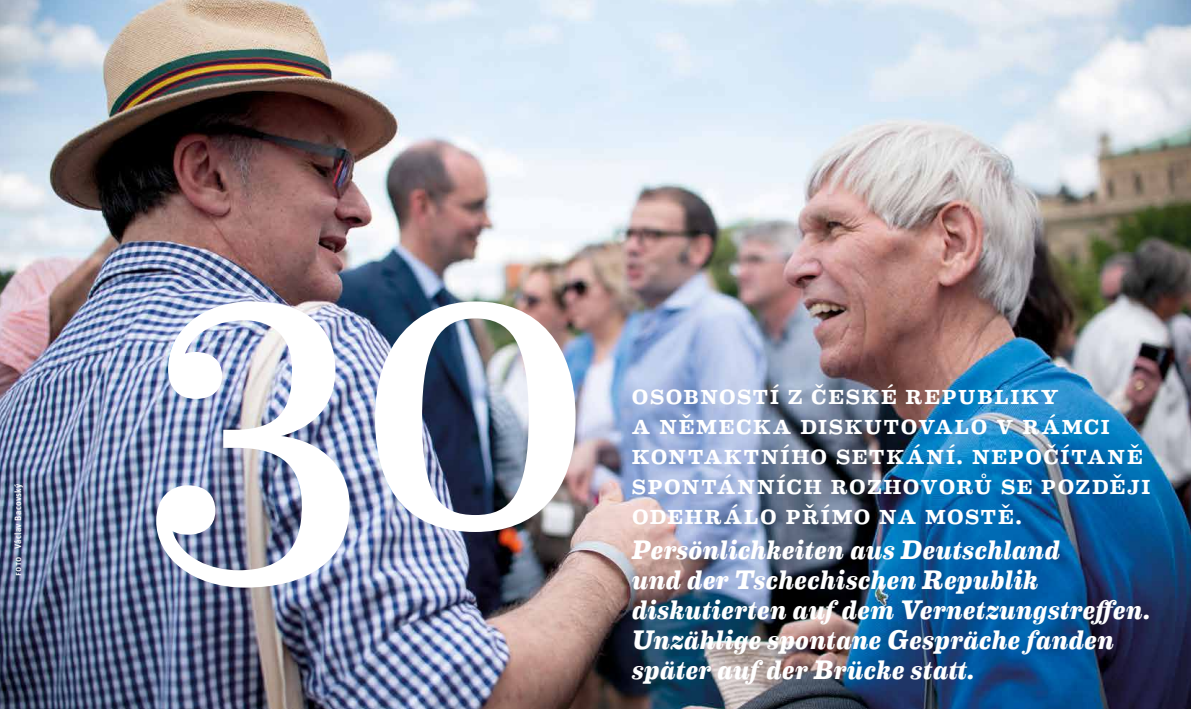
<style>
.page{position:relative;width:1191px;height:709px;background:#fff}
.page>*{position:absolute;margin:0;border:0;box-sizing:border-box;transform-origin:0 0}
.t1{font:394.5px "Eames Century Modern";color:#fff}
.t2{font:italic 700 27px/30px "Eames Century Modern";letter-spacing:.005em;color:#fff}
.t3{font:500 27px "Eames Century Modern";letter-spacing:.04em;color:#fff}
.t4{font:500 9px "Unit Pro";letter-spacing:.025em;color:#fff}
</style>
<div class="page">
<img style="left:0;top:0;width:1191px;height:709px">
<p class="t4" style="left:12px;top:575px;width:94px;rotate:-90deg">foto Václav Bacovský</p>
<h1 class="t1" style="left:140px;top:96px;width:455px">30</h1>
<p class="t3" style="left:631px;top:374px;width:18px">osobností</p>
<p class="t3" style="left:787px;top:374px;width:42px">z české</p>
<p class="t3" style="left:905px;top:374px;width:18px">republiky</p>
<p class="t3" style="left:631px;top:404px;width:85px">a německa</p>
<p class="t3" style="left:800px;top:404px;width:18px">diskutovalo</p>
<p class="t3" style="left:996px;top:404px;width:45px">v rámci</p>
<p class="t3" style="left:631px;top:434px;width:19px">kontaktní</p>
<p class="t3" style="left:791px;top:434px;width:63px">ho setkání</p>
<p class="t3" style="left:956px;top:434px;width:34px">. nepočítan</p>
<p class="t3" style="left:1126px;top:434px;width:18px">ě</p>
<p class="t3" style="left:631px;top:464px;width:18px">spontánníc</p>
<p class="t3" style="left:803px;top:464px;width:45px">h roz</p>
<p class="t3" style="left:883px;top:464px;width:38px">hovor</p>
<p class="t3" style="left:974px;top:464px;width:85px">ů se pozd</p>
<p class="t3" style="left:1109px;top:464px;width:30px">ěji</p>
<p class="t3" style="left:631px;top:494px;width:18px">ode</p>
<p class="t3" style="left:684px;top:494px;width:39px">hrálo</p>
<p class="t3" style="left:785px;top:494px;width:18px">přímo</p>
<p class="t3" style="left:879px;top:494px;width:65px">na most</p>
<p class="t3" style="left:997px;top:494px;width:26px">ě.</p>
<p class="t2" style="left:631px;top:532px;width:521px">Persönlichkeiten aus Deutschland<br>und der Tschechischen Republik diskutierten auf dem Vernetzungstreffen.<br>Unzählige spontane Gespräche fanden später auf der Brücke statt.</p>
</div>
